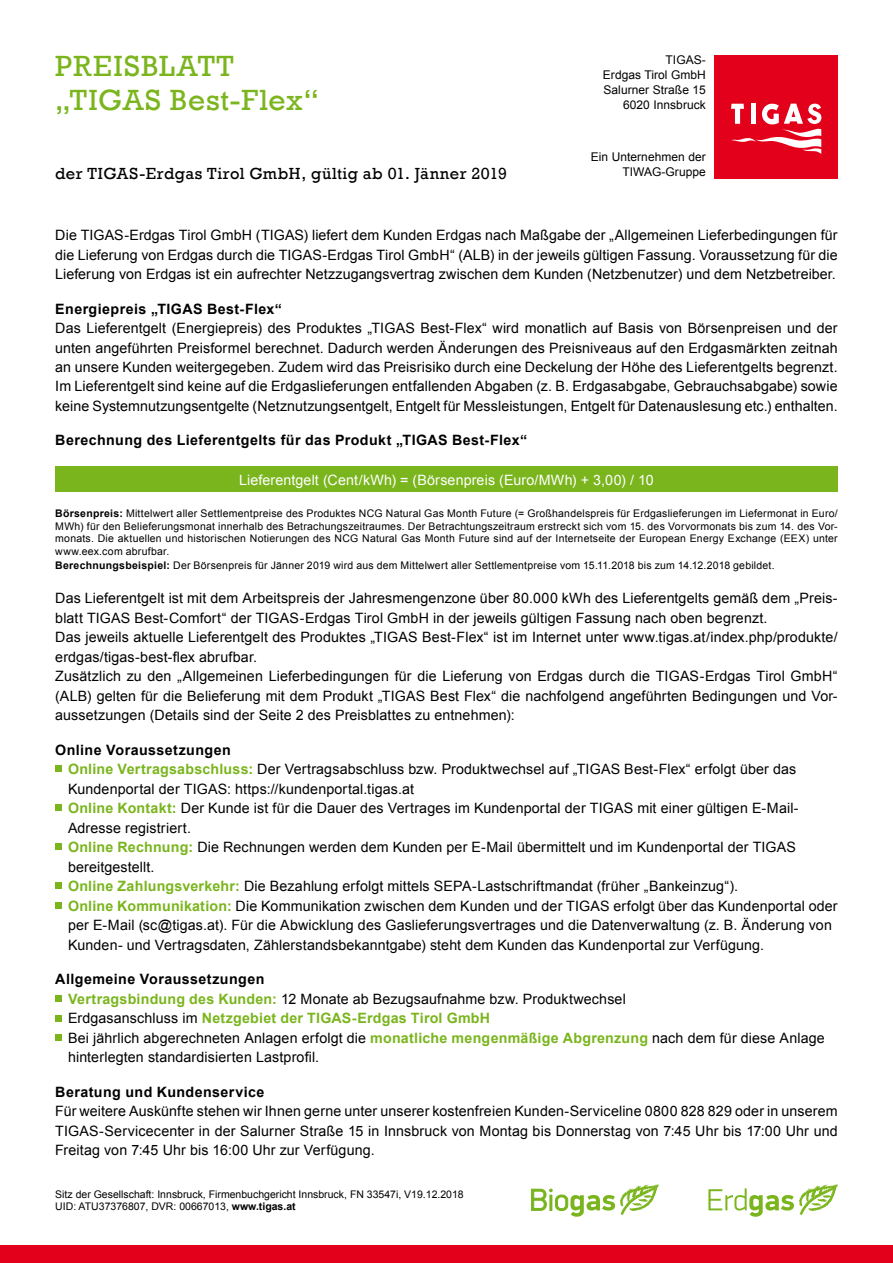
<style>
.page{position:relative;width:893px;height:1263px;background:#fff}
.page>*{position:absolute;margin:0;border:0;box-sizing:border-box;transform-origin:0 0}
.t1{font:30px/33.8px "Rockwell";letter-spacing:.035em;color:#7ab51d}
.t2{font:16.5px "Rockwell";letter-spacing:.03em;color:#000}
.t3{font:14.25px/19.5px "Arial";letter-spacing:.01em;color:#000;text-align:justify}
.t4{font:700 14.25px "Arial";letter-spacing:.03em;color:#000}
.t5{font:14.25px "Arial";letter-spacing:.01em;color:#fff}
.t6{font:12px/15px "Arial";letter-spacing:.005em;color:#000;text-align:right}
.t7{font:10.5px/12.9px "Arial";letter-spacing:.02em;color:#000}
.t8{font:10.5px/12px "Arial";color:#000}
.s1{font-weight:700}
.s2{font-weight:700;color:#7ab51d}
</style>
<div class="page">
<div style="left:55px;top:466px;width:783px;height:26px;background:#7ab51d"></div>
<div style="left:0;top:1246px;width:893px;height:17px;background:#e2001a"></div>
<div style="left:55px;top:766px;width:7px;height:6px;background:#7ab51d"></div>
<div style="left:55px;top:805px;width:7px;height:6px;background:#7ab51d"></div>
<div style="left:55px;top:844px;width:7px;height:6px;background:#7ab51d"></div>
<div style="left:55px;top:883px;width:7px;height:6px;background:#7ab51d"></div>
<div style="left:55px;top:902px;width:7px;height:7px;background:#7ab51d"></div>
<div style="left:55px;top:995px;width:7px;height:7px;background:#7ab51d"></div>
<div style="left:55px;top:1015px;width:7px;height:6px;background:#7ab51d"></div>
<div style="left:55px;top:1034px;width:7px;height:7px;background:#7ab51d"></div>
<div style="left:714px;top:55px;width:124px;height:124px;background:#e2001a"></div>
<svg style="left:731px;top:104px;width:90px;height:50px"></svg>
<svg style="left:708px;top:1184px;width:130px;height:33px"></svg>
<svg style="left:531px;top:1184px;width:128px;height:33px"></svg>
<h1 class="t1" style="left:55px;top:50px;width:265px">PREISBLATT „TIGAS Best-Flex“</h1>
<p class="t2" style="left:55px;top:163px;width:453px">der TIGAS-Erdgas Tirol GmbH, gültig ab 01. Jänner 2019</p>
<p class="t6" style="left:603px;top:52px;width:104px">TIGAS-<br>Erdgas Tirol GmbH<br>Salurner Straße 15<br>6020 Innsbruck</p>
<p class="t6" style="left:591px;top:150px;width:117px">Ein Unternehmen der<br>TIWAG-Gruppe</p>
<p class="t3" style="left:55px;top:225px;width:784px">Die TIGAS-Erdgas Tirol GmbH (TIGAS) liefert dem Kunden Erdgas nach Maßgabe der „Allgemeinen Lieferbedingungen für die Lieferung von Erdgas durch die TIGAS-Erdgas Tirol GmbH“ (ALB) in der jeweils gültigen Fassung. Voraussetzung für die Lieferung von Erdgas ist ein aufrechter Netzzugangsvertrag zwischen dem Kunden (Netzbenutzer) und dem Netzbetreiber.</p>
<p class="t4" style="left:55px;top:299px;width:228px">Energiepreis „TIGAS Best-Flex“</p>
<p class="t3" style="left:55px;top:318px;width:784px">Das Lieferentgelt (Energiepreis) des Produktes „TIGAS Best-Flex“ wird monatlich auf Basis von Börsenpreisen und der unten angeführten Preisformel berechnet. Dadurch werden Änderungen des Preisniveaus auf den Erdgasmärkten zeitnah an unsere Kunden weitergegeben. Zudem wird das Preisrisiko durch eine Deckelung der Höhe des Lieferentgelts begrenzt.<br>Im Lieferentgelt sind keine auf die Erdgaslieferungen entfallenden Abgaben (z. B. Erdgasabgabe, Gebrauchsabgabe) sowie keine Systemnutzungsentgelte (Netznutzungsentgelt, Entgelt für Messleistungen, Entgelt für Datenauslesung etc.) enthalten.</p>
<p class="t4" style="left:55px;top:431px;width:473px">Berechnung des Lieferentgelts für das Produkt „TIGAS Best-Flex“</p>
<p class="t5" style="left:239px;top:470px;width:416px">Lieferentgelt (Cent/kWh) = (Börsenpreis (Euro/MWh) + 3,00) / 10</p>
<p class="t7" style="left:55px;top:507px;width:784px"><span class="s1">Börsenpreis:</span> Mittelwert aller Settlementpreise des Produktes NCG Natural Gas Month Future (= Großhandelspreis für Erdgaslieferungen im Liefermonat in Euro/ MWh) für den Belieferungsmonat innerhalb des Betrachungszeitraumes. Der Betrachtungszeitraum erstreckt sich vom 15. des Vorvormonats bis zum 14. des Vor&shy;monats. Die aktuellen und historischen Notierungen des NCG Natural Gas Month Future sind auf der Internetseite der European Energy Exchange (EEX) unter www.eex.com abrufbar.<br><span class="s1">Berechnungsbeispiel:</span> Der Börsenpreis für Jänner 2019 wird aus dem Mittelwert aller Settlementpreise vom 15.11.2018 bis zum 14.12.2018 gebildet.</p>
<p class="t3" style="left:55px;top:588px;width:784px;text-align:left">Das Lieferentgelt ist mit dem Arbeitspreis der Jahresmengenzone über 80.000 kWh des Lieferentgelts gemäß dem „Preis&shy;blatt TIGAS Best-Comfort“ der TIGAS-Erdgas Tirol GmbH in der jeweils gültigen Fassung nach oben begrenzt.<br>Das jeweils aktuelle Lieferentgelt des Produktes „TIGAS Best-Flex“ ist im Internet unter www.tigas.at/index.php/produkte/ erdgas/tigas-best-flex abrufbar.<br>Zusätzlich zu den „Allgemeinen Lieferbedingungen für die Lieferung von Erdgas durch die TIGAS-Erdgas Tirol GmbH“ (ALB) gelten für die Belieferung mit dem Produkt „TIGAS Best Flex“ die nachfolgend angeführten Bedingungen und Vor&shy;aussetzungen (Details sind der Seite 2 des Preisblattes zu entnehmen):</p>
<p class="t3" style="left:68px;top:740px;width:771px;text-align:left;text-indent:-13px"><span class="s1">Online Voraussetzungen<br></span><span class="s2">Online Vertragsabschluss:</span> Der Vertragsabschluss bzw. Produktwechsel auf „TIGAS Best-Flex“ erfolgt über das Kundenportal der TIGAS: https://kundenportal.tigas.at<br><span class="s2">Online Kontakt:</span> Der Kunde ist für die Dauer des Vertrages im Kundenportal der TIGAS mit einer gültigen E-Mail-Adresse registriert.<br><span class="s2">Online Rechnung:</span> Die Rechnungen werden dem Kunden per E-Mail übermittelt und im Kundenportal der TIGAS bereitgestellt.<br><span class="s2">Online Zahlungsverkehr:</span> Die Bezahlung erfolgt mittels SEPA-Lastschriftmandat (früher „Bankeinzug“).<br><span class="s2">Online Kommunikation:</span> Die Kommunikation zwischen dem Kunden und der TIGAS erfolgt über das Kundenportal oder per E-Mail (sc@tigas.at). Für die Abwicklung des Gaslieferungsvertrages und die Datenverwaltung (z. B. Änderung von Kunden- und Vertragsdaten, Zählerstandsbekanntgabe) steht dem Kunden das Kundenportal zur Verfügung.</p>
<p class="t3" style="left:68px;top:969px;width:758px;text-align:left;text-indent:-13px"><span class="s1">Allgemeine Voraussetzungen<br></span><span class="s2">Vertragsbindung des Kunden:</span> 12 Monate ab Bezugsaufnahme bzw. Produktwechsel<br>Erdgasanschluss im <span class="s2">Netzgebiet der TIGAS-Erdgas Tirol GmbH<br></span>Bei jährlich abgerechneten Anlagen erfolgt die <span class="s2">monatliche mengenmäßige Abgrenzung</span> nach dem für diese Anlage hinterlegten standardisierten Lastprofil.</p>
<p class="t4" style="left:55px;top:1082px;width:211px">Beratung und Kundenservice</p>
<p class="t3" style="left:55px;top:1101px;width:784px">Für weitere Auskünfte stehen wir Ihnen gerne unter unserer kostenfreien Kunden-Serviceline 0800 828 829 oder in unserem TIGAS-Servicecenter in der Salurner Straße 15 in Innsbruck von Montag bis Donnerstag von 7:45 Uhr bis 17:00 Uhr und Freitag von 7:45 Uhr bis 16:00 Uhr zur Verfügung.</p>
<p class="t8" style="left:55px;top:1189px;width:410px">Sitz der Gesellschaft: Innsbruck, Firmenbuchgericht Innsbruck, FN 33547i, V19.12.2018<br>UID: ATU37376807, DVR: 00667013, <span class="s1">www.tigas.at</span></p>
</div>
